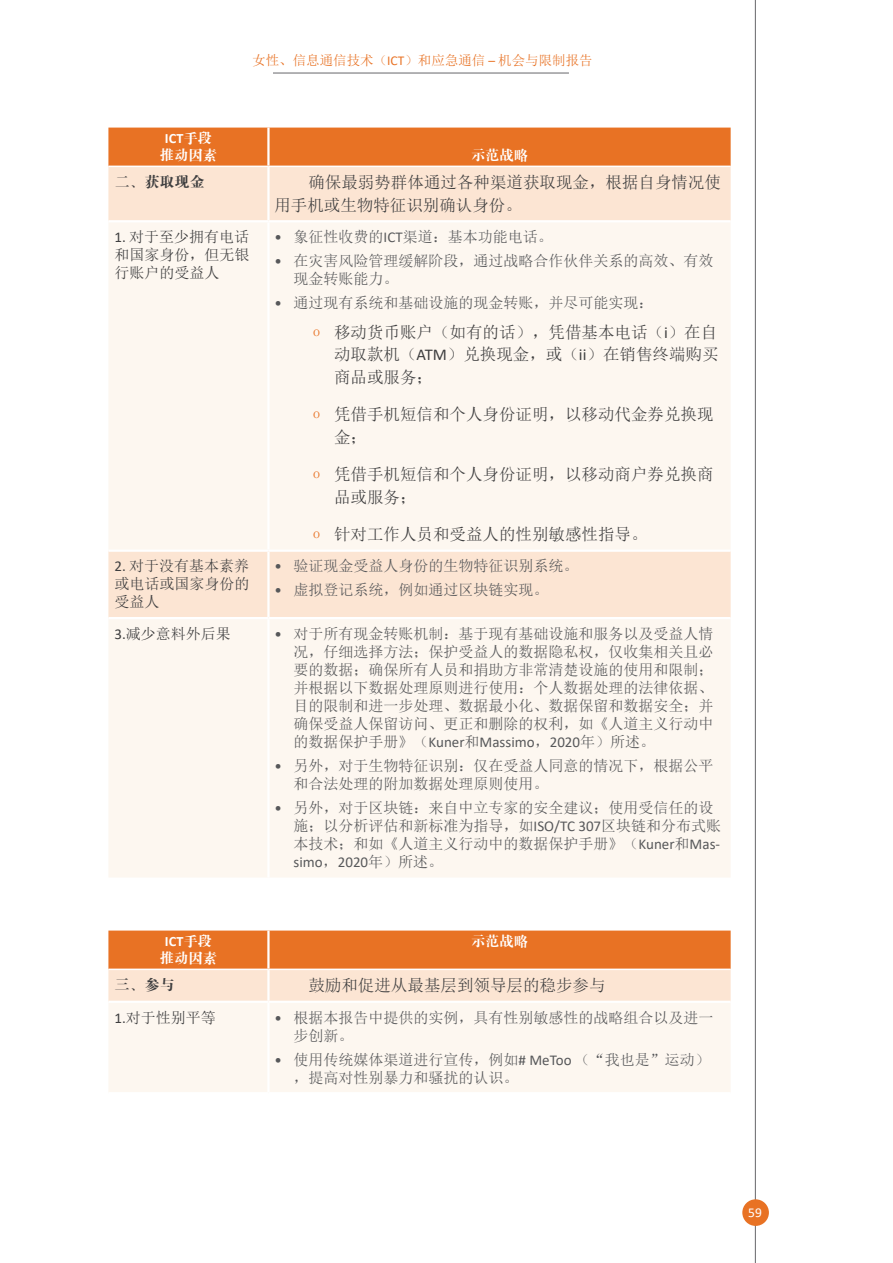
<style>
.page{position:relative;width:893px;height:1263px;background:#fff}
.page>*{position:absolute;margin:0;border:0;box-sizing:border-box;transform-origin:0 0}
.Bullet_list_2{font:16.5px/22.5px "Sim Sun";color:#3e3e3f}
.Table_bullet{font:15px/18px "Sim Sun";color:#57585a}
.Table_text{font:15px/18px "Sim Sun";color:#3e3e3f;text-align:justify}
.Table_text-2{font:15px "FZDBSJW MOD GB1 0";color:#3e3e3f}
.Table_head_white_cen{font:14.25px "FZDBSJW MOD GB1 0";color:#fff}
.Table_head_white_cen-2{font:700 14.25px "Calibri";color:#fff}
.t1{font:13.5px "Sim Sun";color:#e87224}
.t2{font:13.5px "Calibri";color:#fff}
.s1{font-family:"Calibri"}
.s2{font-family:"FZDBSJW MOD GB1 0";font-weight:400}
.s3{color:#e87224}
</style>
<div class="page">
<hr style="left:755px;top:0;width:1px;height:1263px;background:#67676a">
<div style="left:742px;top:1199px;width:27px;height:27px;background:#e87224;border-radius:50%"></div>
<hr style="left:273px;top:73px;width:296px;height:1px;background:#67676a">
<div style="left:108px;top:128px;width:623px;height:38px;background:#e87224"></div>
<div style="left:108px;top:167px;width:623px;height:53px;background:#fce5d3"></div>
<svg style="left:108px;top:223px;width:623px;height:654px;fill:#fdf7f0"></svg>
<hr style="left:267px;top:128px;width:3px;height:38px;background:#fff">
<hr style="left:267px;top:167px;width:3px;height:53px;background:#fff">
<hr style="left:267px;top:222px;width:3px;height:327px;background:#fff">
<hr style="left:108px;top:549px;width:160px;height:3px;background:#fff">
<hr style="left:268px;top:549px;width:463px;height:3px;background:#fff">
<hr style="left:267px;top:552px;width:3px;height:65px;background:#fff">
<hr style="left:108px;top:617px;width:160px;height:2px;background:#fff">
<hr style="left:268px;top:617px;width:463px;height:2px;background:#fff">
<hr style="left:267px;top:619px;width:3px;height:258px;background:#fff">
<svg style="left:108px;top:930px;width:623px;height:71px;background:#f1a775"></svg>
<div style="left:109px;top:1003px;width:621px;height:89px;background:#fdf7f0"></div>
<hr style="left:267px;top:930px;width:3px;height:38px;background:#fff">
<hr style="left:267px;top:970px;width:3px;height:31px;background:#fff">
<hr style="left:267px;top:1003px;width:3px;height:89px;background:#fff">
<hr style="left:108px;top:968px;width:160px;height:2px;background:#fff">
<hr style="left:268px;top:968px;width:463px;height:2px;background:#fff">
<p class="t1" style="left:252px;top:53px;width:342px">女性、信息通信技术（<span class="s1">ICT</span>）和应急通信 <span class="s1">–</span> 机会与限制报告</p>
<p class="Table_head_white_cen-2" style="left:165px;top:128px;width:48px">ICT<span class="s2">手段</span></p>
<p class="Table_head_white_cen" style="left:160px;top:148px;width:58px">推动因素</p>
<p class="Table_head_white_cen" style="left:471px;top:148px;width:58px">示范战略</p>
<p class="Table_text-2" style="left:114px;top:174px;width:92px">二、获取现金</p>
<p class="Bullet_list_2" style="left:274px;top:171px;width:448px;text-indent:34px">确保最弱势群体通过各种渠道获取现金，根据自身情况使用手机或生物特征识别确认身份。</p>
<p class="Table_text" style="left:114px;top:228px;width:137px"><span class="s1">1.</span> 对于至少拥有电话和国家身份，但无银行账户的受益人</p>
<p class="Table_bullet" style="left:274px;top:228px;width:280px"><span class="s1">•</span> 象征性收费的<span class="s1">ICT</span>渠道：基本功能电话。</p>
<p class="Table_bullet" style="left:294px;top:252px;width:422px;text-indent:-19px"><span class="s1">•</span> 在灾害风险管理缓解阶段，通过战略合作伙伴关系的高效、有效现金转账能力。</p>
<p class="Table_bullet" style="left:274px;top:294px;width:381px"><span class="s1">•</span> 通过现有系统和基础设施的现金转账，并尽可能实现：</p>
<p class="Bullet_list_2" style="left:334px;top:321px;width:386px;text-align:justify;text-indent:-26px"><span class="s3">ο</span> 移动货币账户（如有的话），凭借基本电话（<span class="s1">i</span>）在自动取款机（<span class="s1">ATM</span>）兑换现金，或（<span class="s1">ii</span>）在销售终端购买商品或服务；</p>
<p class="Bullet_list_2" style="left:334px;top:403px;width:381px;text-indent:-26px"><span class="s3">ο</span> 凭借手机短信和个人身份证明，以移动代金券兑换现金；</p>
<p class="Bullet_list_2" style="left:334px;top:463px;width:381px;text-indent:-26px"><span class="s3">ο</span> 凭借手机短信和个人身份证明，以移动商户券兑换商品或服务；</p>
<p class="Bullet_list_2" style="left:308px;top:523px;width:341px"><span class="s3">ο</span> 针对工作人员和受益人的性别敏感性指导。</p>
<p class="Table_text" style="left:114px;top:557px;width:137px"><span class="s1">2.</span> 对于没有基本素养或电话或国家身份的受益人</p>
<p class="Table_bullet" style="left:274px;top:557px;width:306px"><span class="s1">•</span> 验证现金受益人身份的生物特征识别系统。</p>
<p class="Table_bullet" style="left:274px;top:581px;width:276px"><span class="s1">•</span> 虚拟登记系统，例如通过区块链实现。</p>
<p class="Table_text" style="left:114px;top:624px;width:118px"><span class="s1">3.</span>减少意料外后果</p>
<p class="Table_bullet" style="left:294px;top:624px;width:422px;text-align:justify;text-indent:-19px"><span class="s1">•</span> 对于所有现金转账机制：基于现有基础设施和服务以及受益人情况，仔细选择方法；保护受益人的数据隐私权，仅收集相关且必要的数据；确保所有人员和捐助方非常清楚设施的使用和限制；并根据以下数据处理原则进行使用：个人数据处理的法律依据、目的限制和进一步处理、数据最小化、数据保留和数据安全；并确保受益人保留访问、更正和删除的权利，如《人道主义行动中的数据保护手册》（<span class="s1">Kuner</span>和<span class="s1">Massimo</span>，<span class="s1">2020</span>年）所述。</p>
<p class="Table_bullet" style="left:294px;top:756px;width:422px;text-indent:-19px"><span class="s1">•</span> 另外，对于生物特征识别：仅在受益人同意的情况下，根据公平和合法处理的附加数据处理原则使用。</p>
<p class="Table_bullet" style="left:294px;top:798px;width:429px;text-indent:-19px"><span class="s1">•</span> 另外，对于区块链：来自中立专家的安全建议；使用受信任的设施；以分析评估和新标准为指导，如<span class="s1">ISO/TC 307</span>区块链和分布式账本技术；和如《人道主义行动中的数据保护手册》（<span class="s1">Kuner</span>和<span class="s1">Mas&shy;simo</span>，<span class="s1">2020</span>年）所述。</p>
<p class="Table_head_white_cen-2" style="left:165px;top:931px;width:48px">ICT<span class="s2">手段</span></p>
<p class="Table_head_white_cen" style="left:160px;top:951px;width:58px">推动因素</p>
<p class="Table_head_white_cen" style="left:471px;top:934px;width:58px">示范战略</p>
<p class="Table_text-2" style="left:114px;top:977px;width:61px">三、参与</p>
<p class="Bullet_list_2" style="left:308px;top:974px;width:298px">鼓励和促进从最基层到领导层的稳步参与</p>
<p class="Table_text" style="left:114px;top:1008px;width:103px"><span class="s1">1.</span>对于性别平等</p>
<p class="Table_bullet" style="left:294px;top:1008px;width:422px;text-indent:-19px"><span class="s1">•</span> 根据本报告中提供的实例，具有性别敏感性的战略组合以及进一步创新。</p>
<p class="Table_bullet" style="left:294px;top:1050px;width:418px;text-indent:-19px"><span class="s1">•</span> 使用传统媒体渠道进行宣传，例如<span class="s1"># MeToo</span> （“我也是”运动），提高对性别暴力和骚扰的认识。</p>
<p class="t2" style="left:748px;top:1203px;width:15px">59</p>
</div>
